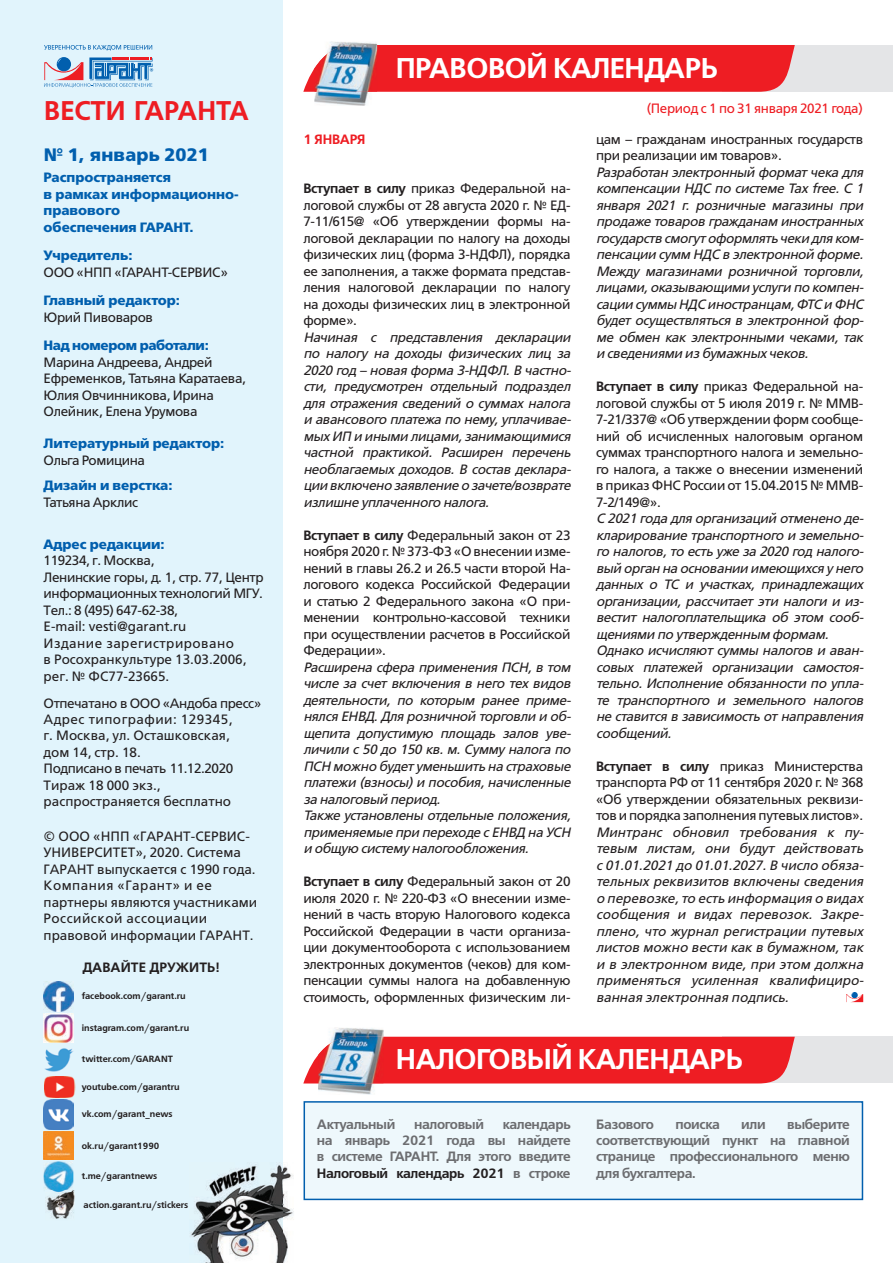
<style>
.page{position:relative;width:893px;height:1263px;background:#fff}
.page>*{position:absolute;margin:0;border:0;box-sizing:border-box;transform-origin:0 0}
.t1{font:600 28.5px "Free Set";letter-spacing:-.02em;color:#fff}
.t2{font:600 27px "Free Set";color:#ee1d23}
.t3{font:700 18px "Free Set";letter-spacing:.01em;color:#015fae}
.t4{font:italic 13.5px/16.5px "Free Set";letter-spacing:-.025em;color:#231f20;text-align:justify}
.t5{font:13.5px/16.5px "Free Set";letter-spacing:-.025em;color:#231f20;text-align:justify}
.t6{font:13.5px/16.4px "Free Set";color:#231f20}
.t7{font:600 13.5px/16.2px "Free Set";letter-spacing:-.025em;color:#6c6d70;text-align:justify}
.t8{font:700 13.5px/16.5px "Free Set";color:#015fae}
.t9{font:13.5px "Free Set";letter-spacing:-.025em;color:#ee1d23}
.t10{font:700 13.5px "Free Set";letter-spacing:-.025em;color:#015fae}
.t11{font:600 13.5px "Free Set";letter-spacing:.01em;color:#231f20}
.t12{font:600 13.5px "Free Set";letter-spacing:-.015em;color:#ee1d23}
.t13{font:600 9px "Free Set";color:#231f20}
.s1{font-weight:600}
.s2{color:#231f20}
</style>
<div class="page">
<div style="left:0;top:0;width:283px;height:1263px;background:#e1f4fc"></div>
<div style="left:304px;top:1102px;width:558px;height:97px;background:#eef8fc"></div>
<div style="left:304px;top:1101px;width:559px;height:99px;border:2px solid #015fae"></div>
<div style="left:723px;top:1036px;width:170px;height:47px;background:#e4e5e7"></div>
<div style="left:303px;top:1037px;width:492px;height:46px;background:#ee1d23"></div>
<img style="left:318px;top:1028px;width:66px;height:66px">
<img style="left:318px;top:1037px;width:66px;height:46px">
<img style="left:45px;top:1048px;width:28px;height:24px">
<img style="left:44px;top:981px;width:29px;height:30px">
<img style="left:44px;top:1131px;width:29px;height:28px">
<img style="left:44px;top:1013px;width:29px;height:30px">
<img style="left:44px;top:1161px;width:29px;height:29px">
<img style="left:45px;top:1190px;width:30px;height:29px">
<svg style="left:45px;top:1190px;width:28px;height:1px"></svg>
<img style="left:44px;top:1100px;width:29px;height:29px">
<svg style="left:846px;top:992px;width:17px;height:10px"></svg>
<div style="left:723px;top:45px;width:170px;height:47px;background:#e4e5e7"></div>
<div style="left:303px;top:45px;width:492px;height:47px;background:#ee1d23"></div>
<img style="left:314px;top:42px;width:63px;height:64px">
<img style="left:314px;top:45px;width:63px;height:47px">
<img style="left:44px;top:1077px;width:31px;height:20px">
<img style="left:191px;top:1164px;width:103px;height:99px">
<svg style="left:44px;top:57px;width:109px;height:31px"></svg>
<svg style="left:44px;top:45px;width:108px;height:6px"></svg>
<h2 class="t2" style="left:44px;top:94px;width:206px">ВЕСТИ ГАРАНТА</h2>
<h3 class="t3" style="left:44px;top:144px;width:166px">№ 1, январь 2021</h3>
<p class="t8" style="left:44px;top:169px;width:197px">Распространяется<br>в рамках информационно&shy;правового<br>обеспечения ГАРАНТ.</p>
<p class="t8" style="left:44px;top:247px;width:90px">Учредитель:</p>
<p class="t5" style="left:44px;top:264px;width:186px">ООО «НПП «ГАРАНТ-СЕРВИС»</p>
<p class="t8" style="left:44px;top:292px;width:138px">Главный редактор:</p>
<p class="t5" style="left:44px;top:309px;width:111px">Юрий Пивоваров</p>
<p class="t10" style="left:44px;top:337px;width:167px">Над номером работали:</p>
<p class="t5" style="left:44px;top:354px;width:204px;text-align:left">Марина Андреева, Андрей<br>Ефременков, Татьяна Каратаева,<br>Юлия Овчинникова, Ирина<br>Олейник, Елена Урумова</p>
<p class="t8" style="left:44px;top:435px;width:182px">Литературный редактор:</p>
<p class="t5" style="left:44px;top:452px;width:103px">Ольга Ромицина</p>
<p class="t8" style="left:44px;top:477px;width:130px">Дизайн и верстка:</p>
<p class="t5" style="left:44px;top:494px;width:96px">Татьяна Арклис</p>
<p class="t8" style="left:44px;top:536px;width:123px">Адрес редакции:</p>
<p class="t5" style="left:44px;top:552px;width:222px;text-align:left">119234, г. Москва,<br>Ленинские горы, д. 1, стр. 77, Центр информационных технологий МГУ.<br>Тел.: 8 (495) 647-62-38,<br>Е-mail: vesti@garant.ru<br>Издание зарегистрировано<br>в Росохранкультуре 13.03.2006, рег. № ФС77-23665.</p>
<p class="t6" style="left:44px;top:695px;width:219px">Отпечатано в ООО «Андоба пресс»<br>Адрес типографии: 129345,<br>г. Москва, ул. Осташковская,<br>дом 14, стр. 18.<br>Подписано в печать 11.12.2020<br>Тираж 18 000 экз., распространяется бесплатно</p>
<p class="t6" style="left:44px;top:828px;width:215px">© ООО «НПП «ГАРАНТ-СЕРВИС-<br>УНИВЕРСИТЕТ», 2020. Система<br>ГАРАНТ выпускается с 1990 года.<br>Компания «Гарант» и ее партнеры являются участниками<br>Российской ассоциации правовой информации ГАРАНТ.</p>
<p class="t11" style="left:82px;top:959px;width:139px">ДАВАЙТЕ ДРУЖИТЬ!</p>
<p class="t13" style="left:82px;top:990px;width:105px">facebook.com/garant.ru</p>
<p class="t13" style="left:82px;top:1022px;width:109px">instagram.com/garant.ru</p>
<p class="t13" style="left:82px;top:1053px;width:93px">twitter.com/GARANT</p>
<p class="t13" style="left:82px;top:1081px;width:99px">youtube.com/garantru</p>
<p class="t13" style="left:82px;top:1109px;width:92px">vk.com/garant_news</p>
<p class="t13" style="left:82px;top:1140px;width:79px">ok.ru/garant1990</p>
<p class="t13" style="left:82px;top:1170px;width:77px">t.me/garantnews</p>
<p class="t13" style="left:83px;top:1199px;width:106px">action.garant.ru/stickers</p>
<h1 class="t1" style="left:396px;top:51px;width:324px">ПРАВОВОЙ КАЛЕНДАРЬ</h1>
<p class="t12" style="left:303px;top:131px;width:63px">1 ЯНВАРЯ</p>
<p class="t5" style="left:303px;top:181px;width:269px"><span class="s1">Вступает в силу</span> приказ Федеральной на&shy;логовой службы от 28 августа 2020 г. № ЕД-7-11/615@ «Об утверждении формы на&shy;логовой декларации по налогу на доходы физических лиц (форма 3-НДФЛ), порядка ее заполнения, а также формата представ&shy;ления налоговой декларации по налогу на доходы физических лиц в электронной форме».</p>
<p class="t4" style="left:303px;top:329px;width:269px">Начиная с представления декларации по налогу на доходы физических лиц за 2020 год – новая форма 3-НДФЛ. В частно&shy;сти, предусмотрен отдельный подраздел для отражения сведений о суммах налога и авансового платежа по нему, уплачивае&shy;мых ИП и иными лицами, занимающимися частной практикой. Расширен перечень необлагаемых доходов. В состав деклара&shy;ции включено заявление о зачете/возврате излишне уплаченного налога.</p>
<p class="t5" style="left:303px;top:527px;width:269px"><span class="s1">Вступает в силу</span> Федеральный закон от 23 ноября 2020 г. № 373-ФЗ «О внесении изме&shy;нений в главы 26.2 и 26.5 части второй На&shy;логового кодекса Российской Федерации и статью 2 Федерального закона «О при&shy;менении контрольно-кассовой техники при осуществлении расчетов в Российской Федерации».</p>
<p class="t4" style="left:303px;top:659px;width:269px;text-align:left">Расширена сфера применения ПСН, в том числе за счет включения в него тех видов деятельности, по которым ранее приме&shy;нялся ЕНВД. Для розничной торговли и об&shy;щепита допустимую площадь залов уве&shy;личили с 50 до 150 кв. м. Сумму налога по ПСН можно будет уменьшить на страховые платежи (взносы) и пособия, начисленные за налоговый период.<br>Также установлены отдельные положения, применяемые при переходе с ЕНВД на УСН и общую систему налогообложения.</p>
<p class="t5" style="left:303px;top:873px;width:269px"><span class="s1">Вступает в силу</span> Федеральный закон от 20 июля 2020 г. № 220-ФЗ «О внесении изме&shy;нений в часть вторую Налогового кодекса Российской Федерации в части организа&shy;ции документооборота с использованием электронных документов (чеков) для ком&shy;пенсации суммы налога на добавленную стоимость, оформленных физическим ли-</p>
<p class="t9" style="left:647px;top:100px;width:218px">(Период с 1 по 31 января 2021 года)</p>
<p class="t5" style="left:596px;top:131px;width:269px">цам – гражданам иностранных государств при реализации им товаров».</p>
<p class="t4" style="left:596px;top:164px;width:269px">Разработан электронный формат чека для компенсации НДС по системе Tax free. С 1 января 2021 г. розничные магазины при продаже товаров гражданам иностранных государств смогут оформлять чеки для ком&shy;пенсации сумм НДС в электронной форме.<br>Между магазинами розничной торговли, лицами, оказывающими услуги по компен&shy;сации суммы НДС иностранцам, ФТС и ФНС будет осуществляться в электронной фор&shy;ме обмен как электронными чеками, так и сведениями из бумажных чеков.</p>
<p class="t5" style="left:596px;top:378px;width:269px"><span class="s1">Вступает в силу</span> приказ Федеральной на&shy;логовой службы от 5 июля 2019 г. № ММВ-7-21/337@ «Об утверждении форм сообще&shy;ний об исчисленных налоговым органом суммах транспортного налога и земельно&shy;го налога, а также о внесении изменений в приказ ФНС России от 15.04.2015 № ММВ-7-2/149@».</p>
<p class="t4" style="left:596px;top:510px;width:269px;text-align:left">С 2021 года для организаций отменено де&shy;кларирование транспортного и земельно&shy;го налогов, то есть уже за 2020 год налого&shy;вый орган на основании имеющихся у него данных о ТС и участках, принадлежащих организации, рассчитает эти налоги и из&shy;вестит налогоплательщика об этом сооб&shy;щениями по утвержденным формам.<br>Однако исчисляют суммы налогов и аван&shy;совых платежей организации самостоя&shy;тельно. Исполнение обязанности по упла&shy;те транспортного и земельного налогов не ставится в зависимость от направления сообщений.</p>
<p class="t5" style="left:596px;top:758px;width:269px"><span class="s1">Вступает в силу</span> приказ Министерства транспорта РФ от 11 сентября 2020 г. № 368 «Об утверждении обязательных реквизи&shy;тов и порядка заполнения путевых листов».</p>
<p class="t4" style="left:596px;top:824px;width:269px">Минтранс обновил требования к пу&shy;тевым листам, они будут действовать с 01.01.2021 до 01.01.2027. В число обяза&shy;тельных реквизитов включены сведения о перевозке, то есть информация о видах сообщения и видах перевозок. Закре&shy;плено, что журнал регистрации путевых листов можно вести как в бумажном, так и в электронном виде, при этом должна применяться усиленная квалифициро&shy;ванная электронная подпись.</p>
<h1 class="t1" style="left:396px;top:1042px;width:349px">НАЛОГОВЫЙ КАЛЕНДАРЬ</h1>
<p class="t7" style="left:596px;top:1116px;width:255px;text-indent:191px">выберите соответствующий пункт на главной странице профессионального меню для бухгалтера.</p>
<p class="t7" style="left:317px;top:1116px;width:80px">Актуальный</p>
<p class="t7" style="left:414px;top:1116px;width:72px">налоговый</p>
<p class="t7" style="left:317px;top:1116px;width:255px;text-indent:186px">календарь на январь 2021 года вы найдете в системе ГАРАНТ. Для этого введите <span class="s2">Налоговый календарь 2021</span> в строке</p>
<p class="t7" style="left:596px;top:1116px;width:59px">Базового</p>
<p class="t7" style="left:675px;top:1116px;width:46px">поиска</p>
<p class="t7" style="left:741px;top:1116px;width:26px">или</p>
</div>
